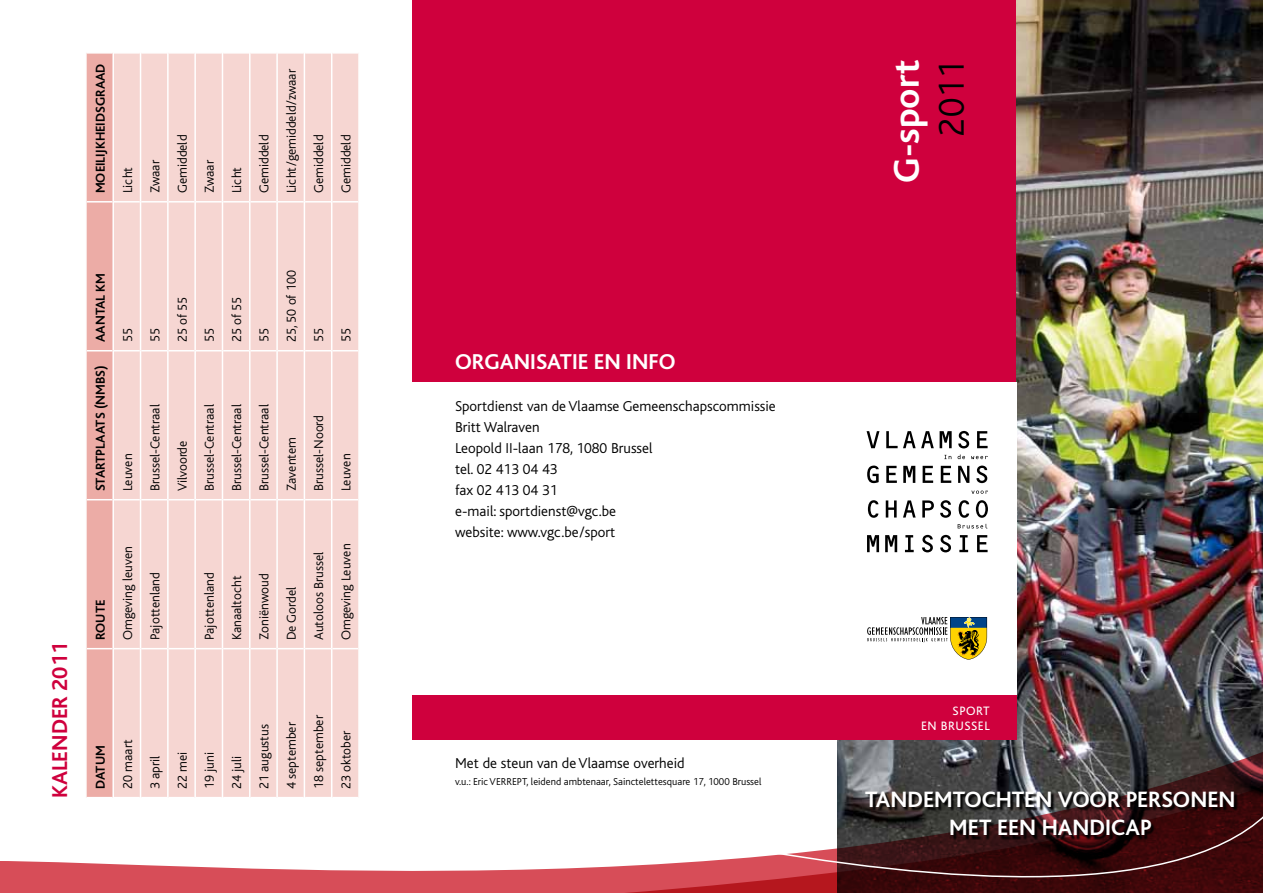
<style>
.page{position:relative;width:1263px;height:893px;background:#fff}
.page>*{position:absolute;margin:0;border:0;box-sizing:border-box;transform-origin:0 0}
.t1{font:700 37.5px "Bliss";letter-spacing:.005em;color:#fff}
.t2{font:300 37.5px "Bliss";color:#000}
.t3{font:700 23.25px "Bliss";color:#fff}
.t4{font:700 22.5px "Bliss";color:#fff}
.t5{font:700 22.5px "Bliss";color:#cf003d}
.t6{font:300 15px/21px "Bliss";color:#000}
.t7{font:300 13.5px "Bliss";color:#000}
.t8{font:700 13.5px "Bliss";color:#000}
.t9{font:12.75px/15.3px "Bliss";letter-spacing:.04em;color:#fff;text-align:right}
.t10{font:300 10.5px "Bliss";color:#000}
</style>
<div class="page">
<img style="left:838px;top:0;width:425px;height:747px">
<div style="left:412px;top:0;width:604px;height:383px;background:#cf003d"></div>
<div style="left:838px;top:383px;width:178px;height:312px;background:#fff"></div>
<svg style="left:944px;top:455px;width:7px;height:4px"></svg>
<svg style="left:957px;top:454px;width:8px;height:5px"></svg>
<svg style="left:971px;top:456px;width:17px;height:3px"></svg>
<svg style="left:971px;top:491px;width:17px;height:3px"></svg>
<svg style="left:958px;top:524px;width:29px;height:4px"></svg>
<svg style="left:866px;top:431px;width:13px;height:17px"></svg>
<svg style="left:886px;top:431px;width:66px;height:17px"></svg>
<svg style="left:958px;top:431px;width:11px;height:17px"></svg>
<svg style="left:977px;top:431px;width:10px;height:17px"></svg>
<svg style="left:867px;top:466px;width:12px;height:17px"></svg>
<svg style="left:886px;top:466px;width:11px;height:17px"></svg>
<svg style="left:903px;top:466px;width:12px;height:17px"></svg>
<svg style="left:923px;top:466px;width:10px;height:17px"></svg>
<svg style="left:941px;top:466px;width:10px;height:17px"></svg>
<svg style="left:958px;top:466px;width:11px;height:17px"></svg>
<svg style="left:976px;top:466px;width:11px;height:17px"></svg>
<svg style="left:868px;top:500px;width:10px;height:18px"></svg>
<svg style="left:886px;top:500px;width:11px;height:17px"></svg>
<svg style="left:903px;top:500px;width:13px;height:17px"></svg>
<svg style="left:922px;top:500px;width:12px;height:17px"></svg>
<svg style="left:940px;top:500px;width:11px;height:18px"></svg>
<svg style="left:959px;top:500px;width:10px;height:18px"></svg>
<svg style="left:976px;top:500px;width:12px;height:18px"></svg>
<svg style="left:867px;top:535px;width:12px;height:17px"></svg>
<svg style="left:885px;top:535px;width:12px;height:17px"></svg>
<svg style="left:905px;top:535px;width:9px;height:17px"></svg>
<svg style="left:922px;top:535px;width:11px;height:17px"></svg>
<svg style="left:940px;top:535px;width:11px;height:17px"></svg>
<svg style="left:959px;top:535px;width:9px;height:17px"></svg>
<svg style="left:977px;top:535px;width:10px;height:17px"></svg>
<svg style="left:867px;top:617px;width:120px;height:43px"></svg>
<div style="left:412px;top:695px;width:605px;height:45px;background:#cf003d"></div>
<svg style="left:86px;top:53px;width:272px;height:694px;background:#f5d4d0"></svg>
<hr style="left:112px;top:649px;width:2px;height:149px;background:#fff">
<svg style="left:0;top:747px;width:1263px;height:146px"></svg>
<svg style="left:415px;top:782px;width:848px;height:111px"></svg>
<svg style="left:714px;top:803px;width:549px;height:90px"></svg>
<svg style="left:867px;top:793px;width:371px;height:47px;background:#321e1e"></svg>
<p class="t8" style="left:93px;top:193px;width:130px;rotate:-90deg">MOEILIJKHEIDSGRAAD</p>
<p class="t7" style="left:120px;top:193px;width:28px;rotate:-90deg">Licht</p>
<p class="t7" style="left:148px;top:193px;width:35px;rotate:-90deg">Zwaar</p>
<p class="t7" style="left:175px;top:193px;width:60px;rotate:-90deg">Gemiddeld</p>
<p class="t7" style="left:202px;top:193px;width:35px;rotate:-90deg">Zwaar</p>
<p class="t7" style="left:230px;top:193px;width:28px;rotate:-90deg">Licht</p>
<p class="t7" style="left:257px;top:193px;width:60px;rotate:-90deg">Gemiddeld</p>
<p class="t7" style="left:284px;top:193px;width:126px;rotate:-90deg">Licht/gemiddeld/zwaar</p>
<p class="t7" style="left:312px;top:193px;width:60px;rotate:-90deg">Gemiddeld</p>
<p class="t7" style="left:339px;top:193px;width:60px;rotate:-90deg">Gemiddeld</p>
<h3 class="t5" style="left:48px;top:798px;width:158px;rotate:-90deg">KALENDER 2011</h3>
<p class="t8" style="left:93px;top:342px;width:71px;rotate:-90deg">AANTAL KM</p>
<p class="t8" style="left:93px;top:491px;width:127px;rotate:-90deg">STARTPLAATS (NMBS)</p>
<p class="t7" style="left:120px;top:342px;width:15px;rotate:-90deg">55</p>
<p class="t7" style="left:120px;top:491px;width:39px;rotate:-90deg">Leuven</p>
<p class="t7" style="left:148px;top:342px;width:15px;rotate:-90deg">55</p>
<p class="t7" style="left:148px;top:491px;width:88px;rotate:-90deg">Brussel-Centraal</p>
<p class="t7" style="left:175px;top:342px;width:47px;rotate:-90deg">25 of 55</p>
<p class="t7" style="left:175px;top:491px;width:52px;rotate:-90deg">Vilvoorde</p>
<p class="t7" style="left:202px;top:342px;width:15px;rotate:-90deg">55</p>
<p class="t7" style="left:202px;top:491px;width:88px;rotate:-90deg">Brussel-Centraal</p>
<p class="t7" style="left:230px;top:342px;width:47px;rotate:-90deg">25 of 55</p>
<p class="t7" style="left:230px;top:491px;width:88px;rotate:-90deg">Brussel-Centraal</p>
<p class="t7" style="left:257px;top:342px;width:15px;rotate:-90deg">55</p>
<p class="t7" style="left:257px;top:491px;width:88px;rotate:-90deg">Brussel-Centraal</p>
<p class="t7" style="left:284px;top:342px;width:73px;rotate:-90deg">25, 50 of 100</p>
<p class="t7" style="left:312px;top:342px;width:15px;rotate:-90deg">55</p>
<p class="t7" style="left:284px;top:491px;width:56px;rotate:-90deg">Zaventem</p>
<p class="t7" style="left:312px;top:491px;width:78px;rotate:-90deg">Brussel-Noord</p>
<p class="t7" style="left:339px;top:342px;width:15px;rotate:-90deg">55</p>
<p class="t7" style="left:339px;top:491px;width:39px;rotate:-90deg">Leuven</p>
<p class="t8" style="left:93px;top:640px;width:41px;rotate:-90deg">ROUTE</p>
<p class="t7" style="left:120px;top:640px;width:96px;rotate:-90deg">Omgeving leuven</p>
<p class="t7" style="left:148px;top:640px;width:69px;rotate:-90deg">Pajottenland</p>
<p class="t7" style="left:202px;top:640px;width:69px;rotate:-90deg">Pajottenland</p>
<p class="t7" style="left:230px;top:640px;width:66px;rotate:-90deg">Kanaaltocht</p>
<p class="t7" style="left:257px;top:640px;width:68px;rotate:-90deg">Zoniënwoud</p>
<p class="t7" style="left:284px;top:640px;width:55px;rotate:-90deg">De Gordel</p>
<p class="t7" style="left:312px;top:640px;width:90px;rotate:-90deg">Autoloos Brussel</p>
<p class="t7" style="left:339px;top:640px;width:98px;rotate:-90deg">Omgeving Leuven</p>
<p class="t8" style="left:93px;top:789px;width:45px;rotate:-90deg">DATUM</p>
<p class="t7" style="left:120px;top:789px;width:51px;rotate:-90deg">20 maart</p>
<p class="t7" style="left:148px;top:789px;width:35px;rotate:-90deg">3 april</p>
<p class="t7" style="left:175px;top:789px;width:39px;rotate:-90deg">22 mei</p>
<p class="t7" style="left:202px;top:789px;width:39px;rotate:-90deg">19 juni</p>
<p class="t7" style="left:230px;top:789px;width:35px;rotate:-90deg">24 juli</p>
<p class="t7" style="left:257px;top:789px;width:67px;rotate:-90deg">21 augustus</p>
<p class="t7" style="left:284px;top:789px;width:69px;rotate:-90deg">4 september</p>
<p class="t7" style="left:312px;top:789px;width:75px;rotate:-90deg">18 september</p>
<p class="t7" style="left:339px;top:789px;width:60px;rotate:-90deg">23 oktober</p>
<h3 class="t4" style="left:455px;top:350px;width:222px">ORGANISATIE EN INFO</h3>
<p class="t6" style="left:455px;top:396px;width:322px">Sportdienst van de Vlaamse Gemeenschapscommissie<br>Britt Walraven<br>Leopold II-laan 178, 1080 Brussel<br>tel. 02 413 04 43<br>fax 02 413 04 31<br>e-mail: sportdienst@vgc.be<br>website: www.vgc.be/sport</p>
<p class="t6" style="left:455px;top:753px;width:231px">Met de steun van de Vlaamse overheid</p>
<p class="t10" style="left:455px;top:776px;width:308px">v.u.: Eric VERREPT, leidend ambtenaar, Sainctelettesquare 17, 1000 Brussel</p>
<h1 class="t1" style="left:887px;top:183px;width:125px;rotate:-90deg">G-SPORT</h1>
<h1 class="t2" style="left:932px;top:137px;width:79px;rotate:-90deg">2011</h1>
<p class="t9" style="left:921px;top:703px;width:70px">SPORT<br>EN BRUSSEL</p>
<h2 class="t3" style="left:865px;top:787px;width:145px">TAN DEMTOCHTEN</h2>
<h2 class="t3" style="left:1058px;top:787px;width:32px">VOOR</h2>
<h2 class="t3" style="left:1126px;top:787px;width:27px">PERSONEN</h2>
<h2 class="t3" style="left:949px;top:816px;width:61px">MET EEN</h2>
<h2 class="t3" style="left:1042px;top:816px;width:16px">HAN</h2>
<h2 class="t3" style="left:1089px;top:816px;width:64px">DICAP</h2>
</div>
